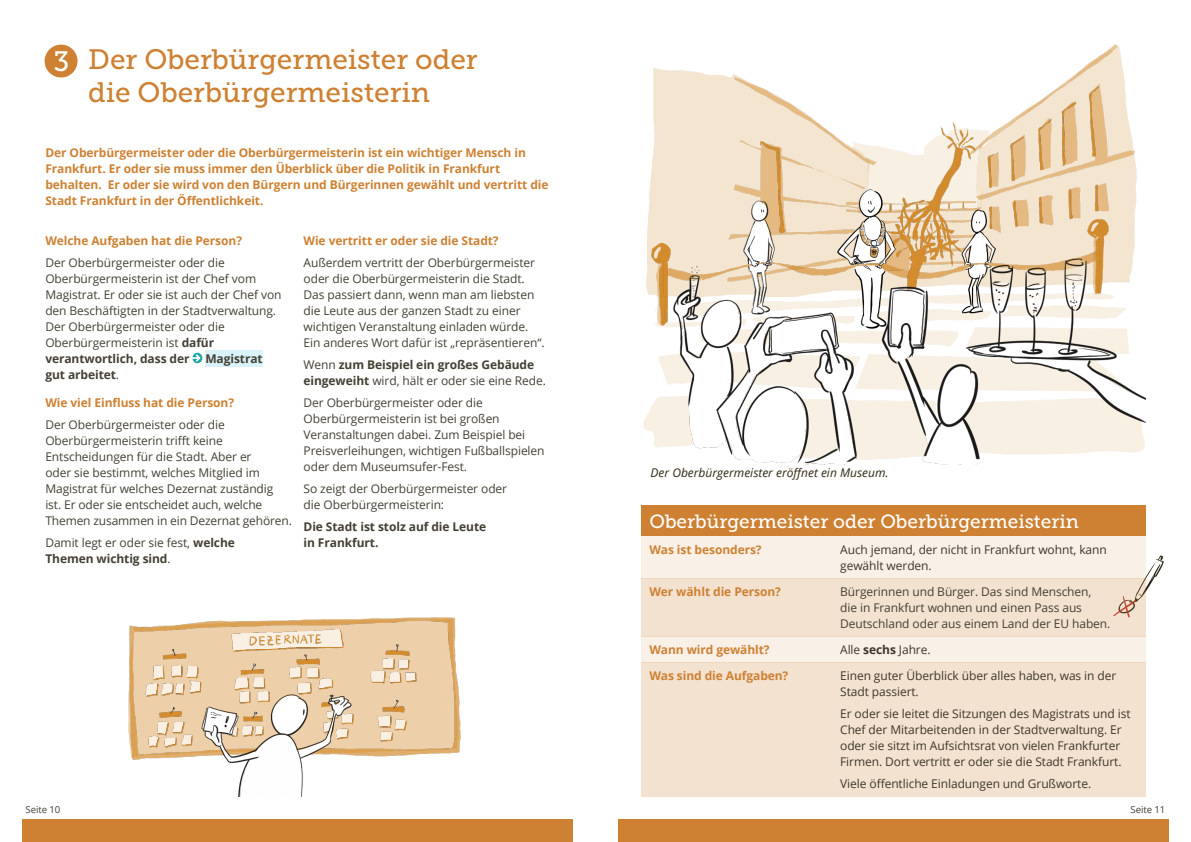
<style>
.page{position:relative;width:1191px;height:842px;background:#fff}
.page>*{position:absolute;margin:0;border:0;box-sizing:border-box;transform-origin:0 0}
.t1{font:28px/33px "Museo Slab 500";color:#ce8132}
.t2{font:28px "Museo Slab 500";color:#fff}
.t3{font:19px "Museo Slab 500";color:#fff}
.t4{font:12px/16px "Open Sans";letter-spacing:-.005em;color:#444034}
.t5{font:700 12px/16px "Open Sans";letter-spacing:-.005em;color:#ce8132}
.t6{font:12px "Open Sans";letter-spacing:-.005em;color:#3e392b}
.t7{font:700 12px/16px "Open Sans";letter-spacing:-.005em;color:#444034}
.t8{font:italic 12px "Open Sans";color:#2f2912}
.t9{font:9.6px "Open Sans";letter-spacing:-.005em;color:#444034}
.s1{font-weight:700}
.s2{font-weight:400}
.s3{color:#444034}
</style>
<div class="page">
<div style="left:23px;top:819px;width:550px;height:23px;background:#ce8132"></div>
<div style="left:618px;top:819px;width:550px;height:23px;background:#ce8132"></div>
<div style="left:205px;top:350px;width:58px;height:17px;background:#daf2f9"></div>
<svg style="left:192px;top:353px;width:10px;height:10px"></svg>
<div style="left:45px;top:45px;width:32px;height:32px;background:#ce8132;border:2px solid #ce8132;border-radius:50%"></div>
<img style="left:653px;top:68px;width:74px;height:61px">
<img style="left:727px;top:45px;width:403px;height:84px">
<img style="left:760px;top:87px;width:338px;height:42px">
<img style="left:886px;top:123px;width:90px;height:6px">
<img style="left:643px;top:129px;width:494px;height:318px">
<img style="left:674px;top:253px;width:471px;height:212px">
<img style="left:743px;top:190px;width:252px;height:139px">
<img style="left:130px;top:617px;width:331px;height:143px">
<img style="left:146px;top:658px;width:270px;height:88px">
<img style="left:160px;top:650px;width:249px;height:71px">
<img style="left:231px;top:630px;width:111px;height:15px">
<img style="left:250px;top:635px;width:71px;height:10px">
<img style="left:202px;top:718px;width:149px;height:79px">
<img style="left:170px;top:645px;width:228px;height:73px">
<img style="left:1145px;top:556px;width:18px;height:62px">
<div style="left:641px;top:506px;width:504px;height:30px;background:#ce8132"></div>
<div style="left:641px;top:536px;width:504px;height:42px;background:#f9f0e7"></div>
<div style="left:641px;top:636px;width:504px;height:26px;background:#f9f0e7"></div>
<div style="left:641px;top:578px;width:504px;height:58px;background:#f4e2d1"></div>
<div style="left:641px;top:662px;width:504px;height:135px;background:#f4e2d1"></div>
<h1 class="t1" style="left:88px;top:45px;width:391px">Der Oberbürgermeister oder die Oberbürgermeisterin</h1>
<p class="t5" style="left:45px;top:145px;width:504px">Der Oberbürgermeister oder die Oberbürgermeisterin ist ein wichtiger Mensch in Frankfurt. Er oder sie muss immer den Überblick über die Politik in Frankfurt behalten. Er oder sie wird von den Bürgern und Bürgerinnen gewählt und vertritt die Stadt Frankfurt in der Öffentlichkeit.</p>
<h2 class="t5" style="left:45px;top:234px;width:198px">Welche Aufgaben hat die Person?</h2>
<p class="t4" style="left:45px;top:256px;width:238px">Der Oberbürgermeister oder die Oberbürgermeisterin ist der Chef vom Magistrat. Er oder sie ist auch der Chef von den Beschäftigten in der Stadtverwaltung.<br>Der Oberbürgermeister oder die Oberbürgermeisterin ist <span class="s1">dafür verantwortlich, dass der</span></p>
<h1 class="t2" style="left:54px;top:50px;width:17px">3</h1>
<h2 class="t5" style="left:303px;top:234px;width:197px">Wie vertritt er oder sie die Stadt?</h2>
<p class="t4" style="left:303px;top:256px;width:243px">Außerdem vertritt der Oberbürgermeister oder die Oberbürgermeisterin die Stadt.<br>Das passiert dann, wenn man am liebsten die Leute aus der ganzen Stadt zu einer wichtigen Veranstaltung einladen würde.<br>Ein anderes Wort dafür ist „repräsentieren“.</p>
<p class="t7" style="left:303px;top:358px;width:244px"><span class="s2">Wenn</span> zum Beispiel ein großes Gebäude eingeweiht <span class="s2">wird, hält er oder sie eine Rede.</span></p>
<p class="t4" style="left:303px;top:396px;width:242px">Der Oberbürgermeister oder die Oberbürgermeisterin ist bei großen Veranstaltungen dabei. Zum Beispiel bei Preisverleihungen, wichtigen Fußballspielen oder dem Museumsufer-Fest.</p>
<p class="t4" style="left:303px;top:482px;width:205px">So zeigt der Oberbürgermeister oder die Oberbürgermeisterin:</p>
<p class="t7" style="left:303px;top:520px;width:184px">Die Stadt ist stolz auf die Leute in Frankfurt.</p>
<p class="t7" style="left:205px;top:352px;width:59px">Magistrat</p>
<p class="t7" style="left:45px;top:368px;width:75px">gut arbeitet<span class="s2">.</span></p>
<h2 class="t5" style="left:45px;top:396px;width:190px">Wie viel Einfluss hat die Person?</h2>
<p class="t4" style="left:45px;top:418px;width:248px">Der Oberbürgermeister oder die Oberbürgermeisterin trifft keine Entscheidungen für die Stadt. Aber er<br>oder sie bestimmt, welches Mitglied im Magistrat für welches Dezernat zuständig ist. Er oder sie entscheidet auch, welche Themen zusammen in ein Dezernat gehören.</p>
<p class="t4" style="left:45px;top:536px;width:191px">Damit legt er oder sie fest, <span class="s1">welche<br>Themen wichtig sind</span>.</p>
<p class="t8" style="left:650px;top:468px;width:239px">Der Oberbürgermeister eröffnet ein Museum.</p>
<p class="t3" style="left:649px;top:513px;width:431px">Oberbürgermeister oder Oberbürgermeisterin</p>
<p class="t5" style="left:649px;top:543px;width:114px">Was ist besonders?</p>
<p class="t6" style="left:840px;top:544px;width:268px">Auch jemand, der nicht in Frankfurt wohnt, kann</p>
<p class="t6" style="left:840px;top:560px;width:93px">gewählt werden<span class="s3">.</span></p>
<p class="t5" style="left:649px;top:585px;width:133px">Wer wählt die Person?</p>
<p class="t4" style="left:840px;top:585px;width:253px">Bürgerinnen und Bürger. Das sind Menschen,</p>
<p class="t4" style="left:840px;top:601px;width:243px">die in Frankfurt wohnen und einen Pass aus</p>
<p class="t4" style="left:840px;top:617px;width:272px">Deutschland oder aus einem Land der EU haben.</p>
<p class="t5" style="left:649px;top:643px;width:122px">Wann wird gewählt?</p>
<p class="t6" style="left:840px;top:645px;width:92px">Alle <span class="s1">sechs</span> Jahre.</p>
<p class="t5" style="left:649px;top:669px;width:140px">Was sind die Aufgaben?</p>
<p class="t6" style="left:840px;top:671px;width:278px">Einen guter Überblick über alles haben, was in der</p>
<p class="t6" style="left:840px;top:687px;width:80px">Stadt passiert.</p>
<p class="t6" style="left:840px;top:709px;width:292px">Er oder sie leitet die Sitzungen des Magistrats und ist</p>
<p class="t6" style="left:840px;top:725px;width:283px">Chef der Mitarbeitenden in der Stadtverwaltung. Er</p>
<p class="t6" style="left:840px;top:741px;width:282px">oder sie sitzt im Aufsichtsrat von vielen Frankfurter</p>
<p class="t6" style="left:840px;top:757px;width:283px">Firmen. Dort vertritt er oder sie die Stadt Frankfurt.</p>
<p class="t6" style="left:840px;top:779px;width:252px">Viele öffentliche Einladungen und Grußworte.</p>
<p class="t9" style="left:26px;top:806px;width:36px">Seite 10</p>
<p class="t9" style="left:1130px;top:806px;width:36px">Seite 11</p>
</div>
